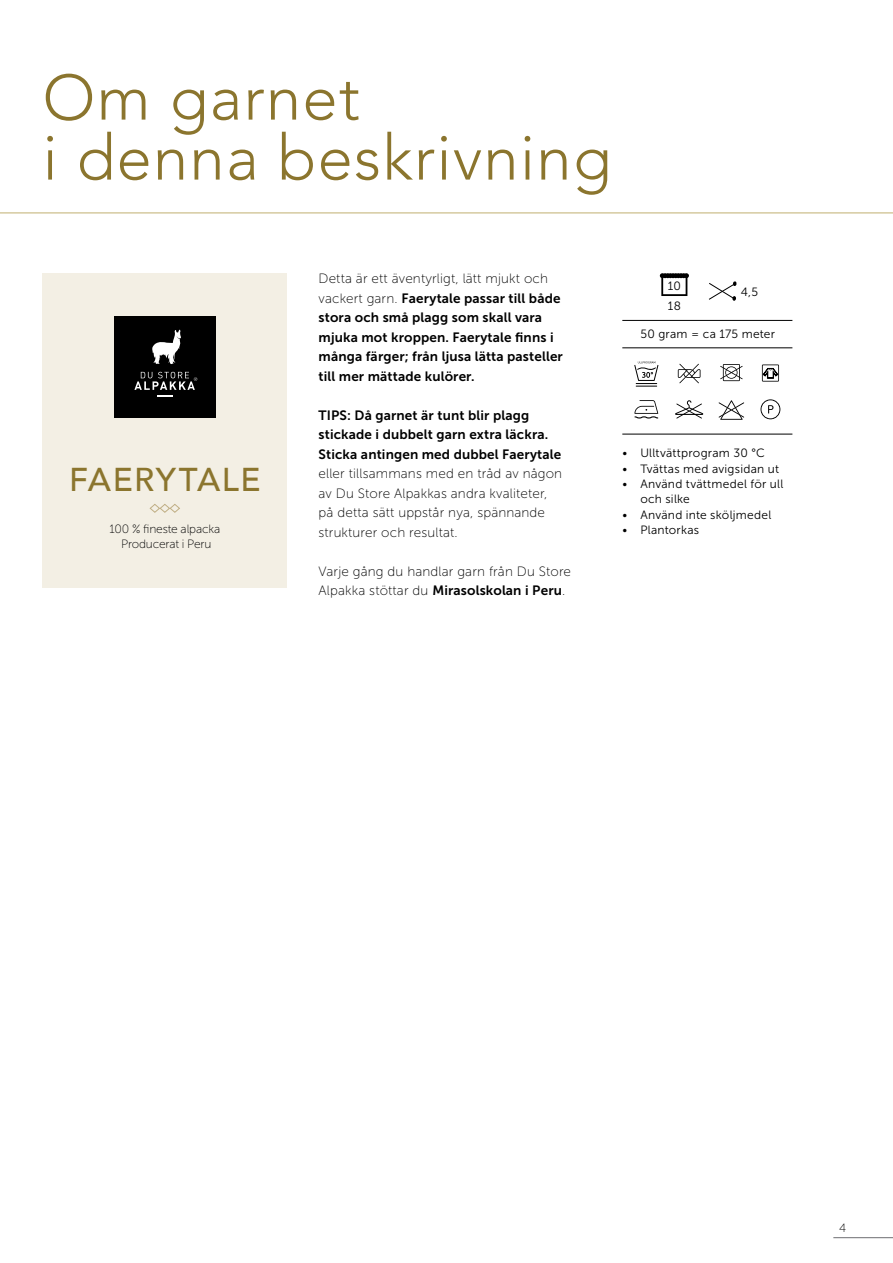
<style>
.page{position:relative;width:893px;height:1263px;background:#fff}
.page>*{position:absolute;margin:0;border:0;box-sizing:border-box;transform-origin:0 0}
.t1{font:300 63.3px "Avenir";letter-spacing:.02em;color:#8b752e}
.INNHOLD_-_Midtstilt{font:500 33px "Avenir";letter-spacing:.04em;color:#8b752e}
.INNHOLD_-_Uten_ordde{font:13.5px/19.5px "Museo Sans 100";letter-spacing:.01em;color:#000}
.INNHOLD_-_Uten_ordde-2{font:13.5px/19.5px "Museo Sans 700";letter-spacing:.01em;color:#000}
.INNHOLD{font:12px "Museo Sans 300";letter-spacing:.02em;color:#000}
.INNHOLD_-_Midtstilt-2{font:12px "Museo Sans 100";letter-spacing:-.01em;color:#000}
.INNHOLD_-_Midtstilt-3{font:12px "Museo Sans 300";letter-spacing:.02em;color:#000}
.s1{font-family:"Museo Sans 100"}
.s2{font-family:"Museo Sans 700"}
</style>
<div class="page">
<hr style="left:833px;top:1237px;width:60px;height:1px;background:#6d6e71">
<hr style="left:0;top:212px;width:893px;height:2px;background:#d5ca9f">
<div style="left:43px;top:273px;width:244px;height:315px;background:#f3efe4"></div>
<div style="left:114px;top:316px;width:102px;height:101px;background:#000"></div>
<svg style="left:158px;top:396px;width:15px;height:1px"></svg>
<svg style="left:152px;top:330px;width:29px;height:34px"></svg>
<svg style="left:134px;top:372px;width:63px;height:18px"></svg>
<svg style="left:149px;top:504px;width:31px;height:9px"></svg>
<svg style="left:709px;top:281px;width:28px;height:20px"></svg>
<svg style="left:660px;top:273px;width:29px;height:23px"></svg>
<svg style="left:760px;top:399px;width:20px;height:20px"></svg>
<svg style="left:634px;top:400px;width:24px;height:19px"></svg>
<svg style="left:720px;top:364px;width:23px;height:17px"></svg>
<svg style="left:719px;top:400px;width:25px;height:20px"></svg>
<hr style="left:622px;top:320px;width:170px;height:1px;background:#000">
<hr style="left:622px;top:348px;width:170px;height:1px;background:#000">
<hr style="left:622px;top:434px;width:170px;height:1px;background:#000">
<svg style="left:678px;top:364px;width:22px;height:19px"></svg>
<svg style="left:634px;top:361px;width:24px;height:26px"></svg>
<svg style="left:675px;top:400px;width:28px;height:19px"></svg>
<svg style="left:762px;top:364px;width:17px;height:18px"></svg>
<p class="t1" style="left:43px;top:60px;width:319px">Om garnet</p>
<p class="t1" style="left:43px;top:120px;width:570px">i denna beskrivning</p>
<p class="INNHOLD_-_Midtstilt" style="left:69px;top:451px;width:193px">FAERYTALE</p>
<p class="INNHOLD_-_Midtstilt-2" style="left:109px;top:522px;width:112px">100 % fineste alpacka</p>
<p class="INNHOLD_-_Midtstilt-2" style="left:121px;top:537px;width:92px">Producerat i Peru</p>
<p class="INNHOLD_-_Uten_ordde-2" style="left:319px;top:269px;width:246px"><span class="s1">Detta är ett äventyrligt, lätt mjukt och vackert garn.</span> Faerytale passar till både stora och små plagg som skall vara mjuka mot kroppen. Faerytale finns i många färger; från ljusa lätta pasteller till mer mättade kulörer.</p>
<p class="INNHOLD_-_Uten_ordde" style="left:319px;top:406px;width:245px"><span class="s2">TIPS: Då garnet är tunt blir plagg stickade i dubbelt garn extra läckra.<br>Sticka antingen med dubbel Faerytale </span>eller tillsammans med en tråd av någon av Du Store Alpakkas andra kvaliteter, på detta sätt uppstår nya, spännande strukturer och resultat.</p>
<p class="INNHOLD_-_Uten_ordde" style="left:319px;top:562px;width:254px">Varje gång du handlar garn från Du Store<br>Alpakka stöttar du <span class="s2">Mirasolskolan i Peru</span>.</p>
<p class="INNHOLD_-_Midtstilt-3" style="left:668px;top:280px;width:15px">10</p>
<p class="INNHOLD_-_Midtstilt-3" style="left:668px;top:299px;width:15px">18</p>
<p class="INNHOLD_-_Midtstilt-3" style="left:741px;top:285px;width:19px">4,5</p>
<p class="INNHOLD_-_Midtstilt-3" style="left:640px;top:327px;width:136px">50 gram = ca 175 meter</p>
<p class="INNHOLD" style="left:622px;top:447px;width:144px">• Ulltvättprogram 30 °C</p>
<p class="INNHOLD" style="left:622px;top:462px;width:158px">• Tvättas med avigsidan ut</p>
<p class="INNHOLD" style="left:622px;top:477px;width:163px">• Använd tvättmedel för ull</p>
<p class="INNHOLD" style="left:640px;top:493px;width:51px">och silke</p>
<p class="INNHOLD" style="left:622px;top:508px;width:151px">• Använd inte sköljmedel</p>
<p class="INNHOLD" style="left:622px;top:523px;width:78px">• Plantorkas</p>
<p class="INNHOLD_-_Midtstilt-2" style="left:839px;top:1221px;width:9px">4</p>
</div>
